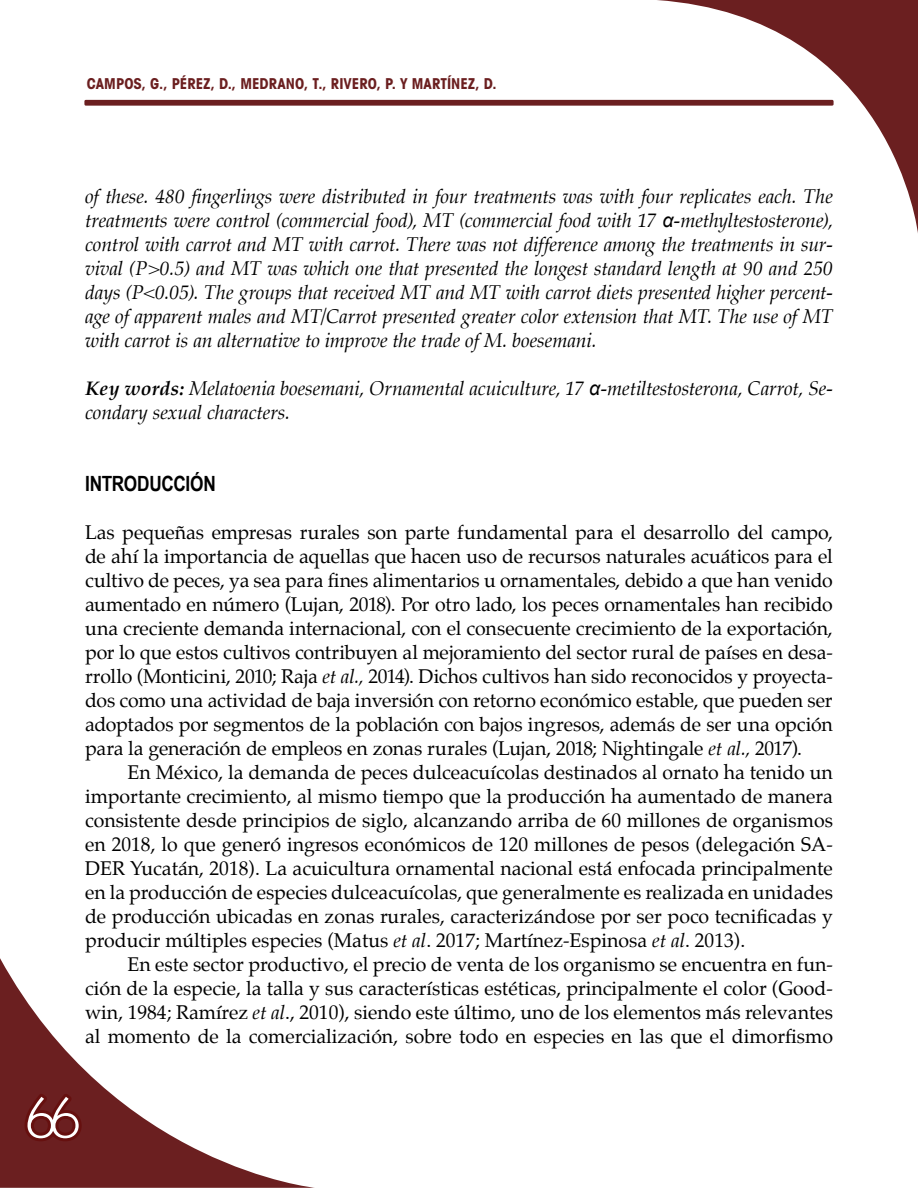
<style>
.page{position:relative;width:918px;height:1188px;background:#fff}
.page>*{position:absolute;margin:0;border:0;box-sizing:border-box;transform-origin:0 0}
.t1{font:60px "Martin Got URWT Ligh";color:#fff}
.t2{font:700 21px "Arial Narrow";letter-spacing:-.015em;color:#000}
.t3{font:19.5px/24px "Palatino";color:#000;text-align:justify}
.t4{font:italic 19.5px/24px "Palatino";letter-spacing:-.01em;color:#000;text-align:justify}
.t5{font:700 condensed 15px "Avant Garde";color:#6b1f20}
.s1{font-family:"Arial"}
.s2{font-weight:700}
.s3{font-style:italic}
</style>
<div class="page">
<svg style="left:0;top:958px;width:315px;height:230px"></svg>
<div style="left:84px;top:100px;width:750px;height:6px;background:#6b1f20;border-radius:2px"></div>
<svg style="left:20px;top:1088px;width:66px;height:57px;background:#681818"></svg>
<svg style="left:656px;top:0;width:261px;height:227px"></svg>
<svg style="left:917px;top:0;width:1px;height:233px"></svg>
<p class="t5" style="left:87px;top:74px;width:411px">CAMPOS, G., PÉREZ, D., MEDRANO, T., RIVERO, P. Y MARTÍNEZ, D.</p>
<p class="t4" style="left:85px;top:184px;width:750px">of these. 480 fingerlings were distributed in four treatments was with four replicates each. The treatments were control (commercial food), MT (commercial food with 17 <span class="s1">α</span>-methyltestosterone), control with carrot and MT with carrot. There was not difference among the treatments in sur&shy;vival (P&gt;0.5) and MT was which one that presented the longest standard length at 90 and 250 days (P&lt;0.05). The groups that received MT and MT with carrot diets presented higher percent&shy;age of apparent males and MT/Carrot presented greater color extension that MT. The use of MT with carrot is an alternative to improve the trade of M. boesemani.</p>
<p class="t4" style="left:85px;top:376px;width:749px"><span class="s2">Key words:</span> Melatoenia boesemani, Ornamental acuiculture, 17 <span class="s1">α</span>-metiltestosterona, Carrot, Se&shy;condary sexual characters.</p>
<p class="t2" style="left:85px;top:467px;width:132px">INTRODUCCIÓN</p>
<p class="t3" style="left:85px;top:520px;width:749px">Las pequeñas empresas rurales son parte fundamental para el desarrollo del campo, de ahí la importancia de aquellas que hacen uso de recursos naturales acuáticos para el cultivo de peces, ya sea para fines alimentarios u ornamentales, debido a que han venido aumentado en número (Lujan, 2018). Por otro lado, los peces ornamentales han recibido una creciente demanda internacional, con el consecuente crecimiento de la exportación, por lo que estos cultivos contribuyen al mejoramiento del sector rural de países en desa&shy;rrollo (Monticini, 2010; Raja <span class="s3">et al.,</span> 2014). Dichos cultivos han sido reconocidos y proyecta&shy;dos como una actividad de baja inversión con retorno económico estable, que pueden ser adoptados por segmentos de la población con bajos ingresos, además de ser una opción para la generación de empleos en zonas rurales (Lujan, 2018; Nightingale <span class="s3">et al.,</span> 2017).</p>
<p class="t3" style="left:85px;top:760px;width:749px;text-indent:43px">En México, la demanda de peces dulceacuícolas destinados al ornato ha tenido un importante crecimiento, al mismo tiempo que la producción ha aumentado de manera consistente desde principios de siglo, alcanzando arriba de 60 millones de organismos en 2018, lo que generó ingresos económicos de 120 millones de pesos (delegación SA-DER Yucatán, 2018). La acuicultura ornamental nacional está enfocada principalmente en la producción de especies dulceacuícolas, que generalmente es realizada en unidades de producción ubicadas en zonas rurales, caracterizándose por ser poco tecnificadas y producir múltiples especies (Matus <span class="s3">et al</span>. 2017; Martínez-Espinosa <span class="s3">et al</span>. 2013).</p>
<p class="t3" style="left:85px;top:952px;width:749px;text-indent:43px">En este sector productivo, el precio de venta de los organismo se encuentra en fun&shy;ción de la especie, la talla y sus características estéticas, principalmente el color (Good&shy;win, 1984; Ramírez <span class="s3">et al</span>., 2010), siendo este último, uno de los elementos más relevantes al momento de la comercialización, sobre todo en especies en las que el dimorfismo</p>
<h1 class="t1" style="left:26px;top:1082px;width:57px">66</h1>
</div>
